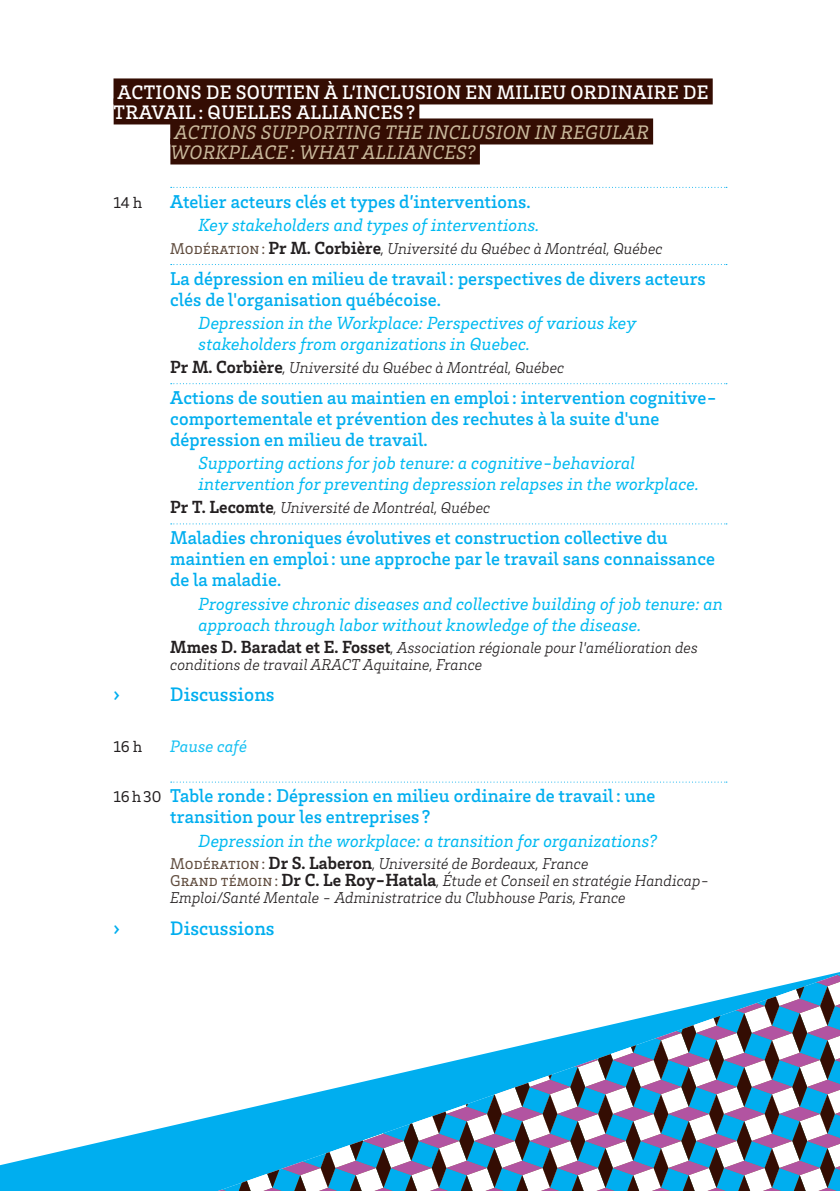
<style>
.page{position:relative;width:840px;height:1191px;background:#fff}
.page>*{position:absolute;margin:0;border:0;box-sizing:border-box;transform-origin:0 0}
.Titre01_10_BLOCmarro{font:500 20px/20px "Brix Slab";letter-spacing:.015em;color:#fff}
.Titre01_10BLOCmarron{font:italic 20px/20px "Brix Slab";letter-spacing:.015em;color:#caba9d}
._10_Titre_Conf{font:500 20px "Brix Slab";letter-spacing:.005em;color:#00aeef}
._10_Titre_Conf-2{font:500 19px/21px "Brix Slab";letter-spacing:.005em;color:#00aeef}
._10_Titre_Conf_Angla{font:italic 18px/21px "Brix Slab";letter-spacing:.005em;color:#00baf1}
._10_Titre_Conf-3{font:italic 17px "Brix Slab";letter-spacing:.005em;color:#15c0f2}
._12_Titre_Conférenci{font:italic 300 16px/17px "Brix Slab";color:#231f20}
._10_Titre_Conf-4{font:16px "Brix Slab";letter-spacing:.105em;color:#231f20}
.s1{font-weight:400;font-style:normal;color:#5f4b3d}
.s2{font-weight:700;font-style:normal;font-size:18px}
.s3{font-weight:400;font-size:16px;color:#231f20}
</style>
<div class="page">
<svg style="left:0;top:972px;width:839px;height:219px"></svg>
<svg style="left:218px;top:974px;width:621px;height:217px"></svg>
<div style="left:113px;top:78px;width:599px;height:26px;background:#340d03"></div>
<div style="left:114px;top:98px;width:305px;height:26px;background:#340d03"></div>
<div style="left:170px;top:118px;width:482px;height:26px;background:#340d03"></div>
<div style="left:170px;top:138px;width:309px;height:26px;background:#340d03"></div>
<svg style="left:171px;top:187px;width:555px;height:1px"></svg>
<svg style="left:171px;top:264px;width:555px;height:1px"></svg>
<svg style="left:171px;top:383px;width:555px;height:1px"></svg>
<svg style="left:171px;top:523px;width:555px;height:1px"></svg>
<svg style="left:171px;top:781px;width:555px;height:1px"></svg>
<p class="Titre01_10_BLOCmarro" style="left:114px;top:82px;width:596px">ACTIONS DE SOUTIEN À L’INCLUSION EN MILIEU ORDINAIRE DE<br>TRAVAIL: QUELLES ALLIANCES?</p>
<p class="Titre01_10BLOCmarron" style="left:170px;top:122px;width:480px">ACTIONS SUPPORTING THE INCLUSION IN REGULAR<br>WORKPLACE: WHAT ALLIANCES?</p>
<p class="_10_Titre_Conf-4" style="left:113px;top:192px;width:30px">14h</p>
<p class="_10_Titre_Conf-2" style="left:170px;top:190px;width:362px">Atelier acteurs clés et types d’interventions.</p>
<p class="_10_Titre_Conf_Angla" style="left:198px;top:213px;width:342px">Key stakeholders and types of interventions.</p>
<p class="_12_Titre_Conférenci" style="left:170px;top:239px;width:493px"><span class="s1">Modération:</span> <span class="s2">Pr M. Corbière</span>, Université du Québec à Montréal, Québec</p>
<p class="_10_Titre_Conf-2" style="left:170px;top:267px;width:537px">La dépression en milieu de travail : perspectives de divers acteurs clés de l'organisation québécoise.</p>
<p class="_10_Titre_Conf_Angla" style="left:198px;top:312px;width:439px">Depression in the Workplace: Perspectives of various key stakeholders from organizations in Quebec.</p>
<p class="_12_Titre_Conférenci" style="left:170px;top:358px;width:395px"><span class="s2">Pr M. Corbière</span>, Université du Québec à Montréal, Québec</p>
<p class="_10_Titre_Conf-2" style="left:170px;top:386px;width:548px">Actions de soutien au maintien en emploi: intervention cognitive&shy;comportementale et prévention des rechutes à la suite d'une dépression en milieu de travail.</p>
<p class="_10_Titre_Conf_Angla" style="left:198px;top:452px;width:501px">Supporting actions for job tenure: a cognitive-behavioral intervention for preventing depression relapses in the workplace.</p>
<p class="_12_Titre_Conférenci" style="left:170px;top:498px;width:321px"><span class="s2">Pr T. Lecomte</span>, Université de Montréal, Québec</p>
<p class="_10_Titre_Conf-2" style="left:170px;top:526px;width:546px">Maladies chroniques évolutives et construction collective du maintien en emploi: une approche par le travail sans connaissance de la maladie.</p>
<p class="_10_Titre_Conf_Angla" style="left:198px;top:592px;width:525px">Progressive chronic diseases and collective building of job tenure: an approach through labor without knowledge of the disease.</p>
<p class="_12_Titre_Conférenci" style="left:170px;top:638px;width:529px"><span class="s2">Mmes D. Baradat et E. Fosset</span>, Association régionale pour l'amélioration des conditions de travail ARACT Aquitaine, France</p>
<p class="_10_Titre_Conf" style="left:113px;top:681px;width:8px">›</p>
<p class="_10_Titre_Conf" style="left:170px;top:681px;width:106px">Discussions</p>
<p class="_10_Titre_Conf-4" style="left:113px;top:736px;width:30px">16h</p>
<p class="_10_Titre_Conf-3" style="left:170px;top:735px;width:78px">Pause café</p>
<p class="_10_Titre_Conf-2" style="left:170px;top:784px;width:486px;text-indent:-57px"><span class="s3">16h30</span> Table ronde : Dépression en milieu ordinaire de travail : une transition pour les entreprises ?</p>
<p class="_10_Titre_Conf_Angla" style="left:198px;top:829px;width:460px">Depression in the workplace: a transition for organizations?</p>
<p class="_12_Titre_Conférenci" style="left:170px;top:854px;width:419px"><span class="s1">Modération:</span> <span class="s2">Dr S. Laberon</span>, Université de Bordeaux, France</p>
<p class="_12_Titre_Conférenci" style="left:170px;top:871px;width:540px"><span class="s1">Grand témoin:</span> <span class="s2">Dr C. Le Roy-Hatala</span>, Étude et Conseil en stratégie Handicap-<br>Emploi/Santé Mentale - Administratrice du Clubhouse Paris, France</p>
<p class="_10_Titre_Conf" style="left:113px;top:915px;width:8px">›</p>
<p class="_10_Titre_Conf" style="left:170px;top:915px;width:106px">Discussions</p>
</div>
